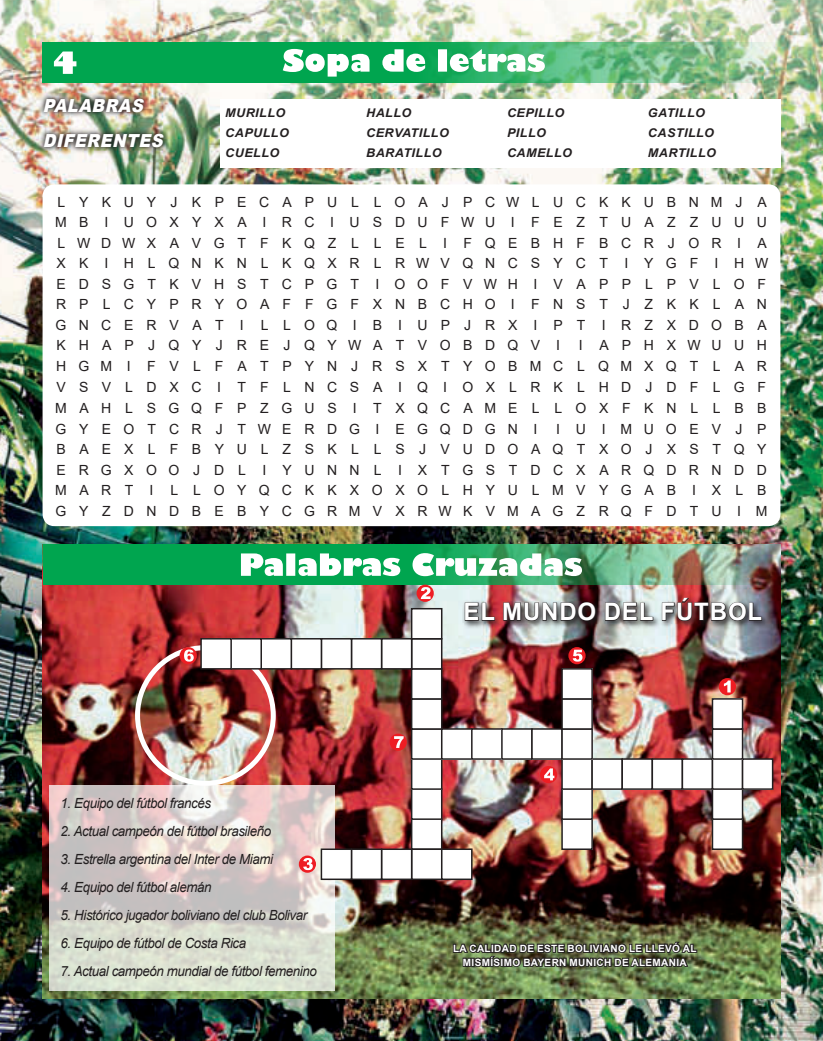
<style>
.page{position:relative;width:823px;height:1041px;background:#fff}
.page>*{position:absolute;margin:0;border:0;box-sizing:border-box;transform-origin:0 0}
.t1{font:700 24px "Arial";letter-spacing:.035em;color:#fff}
.t2{font:italic 900 18px/35px "Arial";letter-spacing:.035em;color:#fff;scale:.9 1}
.t3{font:14px/20.5px "Arial";letter-spacing:.925em;color:#231f20;text-align:justify}
.t4{font:italic 14px "Arial";letter-spacing:-.03em;color:#231f20;scale:.95 1}
.t5{font:italic 700 12px/20px "Arial";letter-spacing:.035em;color:#231f20;scale:1.05 1}
.t6{font:700 10px/14px "Arial";letter-spacing:.035em;color:#fff;text-align:center}
</style>
<div class="page">
<img style="left:0;top:0;width:822px;height:1040px">
<img style="left:43px;top:584px;width:737px;height:414px">
<img style="left:43px;top:43px;width:736px;height:40px">
<svg style="left:54px;top:51px;width:22px;height:23px"></svg>
<img style="left:43px;top:544px;width:737px;height:40px">
<svg style="left:241px;top:553px;width:340px;height:23px"></svg>
<svg style="left:282px;top:49px;width:262px;height:28px"></svg>
<img style="left:38px;top:93px;width:131px;height:61px">
<div style="left:220px;top:99px;width:560px;height:68px;background:#fff"></div>
<div style="left:43px;top:184px;width:737px;height:342px;background:#fff;border-radius:12px"></div>
<img style="left:462px;top:595px;width:307px;height:34px">
<svg style="left:464px;top:602px;width:31px;height:19px"></svg>
<svg style="left:502px;top:598px;width:94px;height:23px;background:#605455"></svg>
<svg style="left:604px;top:602px;width:49px;height:19px"></svg>
<svg style="left:661px;top:597px;width:101px;height:24px;background:#6c5c5f"></svg>
<svg style="left:49px;top:785px;width:286px;height:205px;background:#d9d3cc"></svg>
<svg style="left:451px;top:940px;width:246px;height:31px;background:#484f36"></svg>
<div style="left:135px;top:645px;width:140px;height:140px;border:5px solid #fff;border-radius:50%"></div>
<svg style="left:718px;top:678px;width:17px;height:17px"></svg>
<svg style="left:723px;top:680px;width:7px;height:12px"></svg>
<svg style="left:416px;top:584px;width:17px;height:17px"></svg>
<svg style="left:420px;top:587px;width:10px;height:12px"></svg>
<svg style="left:298px;top:855px;width:18px;height:17px"></svg>
<svg style="left:303px;top:857px;width:9px;height:13px"></svg>
<svg style="left:539px;top:766px;width:18px;height:17px"></svg>
<svg style="left:543px;top:768px;width:11px;height:12px"></svg>
<svg style="left:389px;top:733px;width:17px;height:17px"></svg>
<svg style="left:394px;top:736px;width:9px;height:11px"></svg>
<svg style="left:179px;top:647px;width:18px;height:17px"></svg>
<svg style="left:184px;top:649px;width:10px;height:12px"></svg>
<svg style="left:568px;top:647px;width:17px;height:17px"></svg>
<svg style="left:572px;top:649px;width:10px;height:12px"></svg>
<div style="left:411px;top:819px;width:30px;height:30px;background:#fff"></div>
<div style="left:410px;top:818px;width:32px;height:31px;border:2px solid #231f20"></div>
<div style="left:561px;top:819px;width:30px;height:30px;background:#fff"></div>
<div style="left:561px;top:818px;width:31px;height:31px;border:2px solid #231f20"></div>
<div style="left:712px;top:819px;width:30px;height:30px;background:#fff"></div>
<div style="left:711px;top:818px;width:31px;height:31px;border:2px solid #231f20"></div>
<div style="left:411px;top:849px;width:30px;height:30px;background:#fff"></div>
<div style="left:410px;top:848px;width:32px;height:31px;border:2px solid #231f20"></div>
<div style="left:411px;top:789px;width:30px;height:30px;background:#fff"></div>
<div style="left:410px;top:788px;width:32px;height:31px;border:2px solid #231f20"></div>
<div style="left:561px;top:789px;width:30px;height:30px;background:#fff"></div>
<div style="left:561px;top:788px;width:31px;height:31px;border:2px solid #231f20"></div>
<div style="left:712px;top:789px;width:30px;height:30px;background:#fff"></div>
<div style="left:711px;top:788px;width:31px;height:31px;border:2px solid #231f20"></div>
<div style="left:411px;top:759px;width:30px;height:30px;background:#fff"></div>
<div style="left:410px;top:758px;width:32px;height:31px;border:2px solid #231f20"></div>
<div style="left:561px;top:759px;width:30px;height:30px;background:#fff"></div>
<div style="left:561px;top:758px;width:31px;height:31px;border:2px solid #231f20"></div>
<div style="left:591px;top:759px;width:31px;height:30px;background:#fff"></div>
<div style="left:591px;top:758px;width:31px;height:31px;border:2px solid #231f20"></div>
<div style="left:622px;top:759px;width:30px;height:30px;background:#fff"></div>
<div style="left:621px;top:758px;width:31px;height:31px;border:2px solid #231f20"></div>
<div style="left:652px;top:759px;width:30px;height:30px;background:#fff"></div>
<div style="left:651px;top:758px;width:31px;height:31px;border:2px solid #231f20"></div>
<div style="left:682px;top:759px;width:30px;height:30px;background:#fff"></div>
<div style="left:681px;top:758px;width:31px;height:31px;border:2px solid #231f20"></div>
<div style="left:712px;top:759px;width:30px;height:30px;background:#fff"></div>
<div style="left:711px;top:758px;width:31px;height:31px;border:2px solid #231f20"></div>
<div style="left:742px;top:759px;width:30px;height:30px;background:#fff"></div>
<div style="left:741px;top:758px;width:31px;height:31px;border:2px solid #231f20"></div>
<div style="left:411px;top:729px;width:30px;height:30px;background:#fff"></div>
<div style="left:410px;top:728px;width:32px;height:31px;border:2px solid #231f20"></div>
<div style="left:441px;top:729px;width:30px;height:30px;background:#fff"></div>
<div style="left:440px;top:728px;width:32px;height:31px;border:2px solid #231f20"></div>
<div style="left:441px;top:849px;width:30px;height:30px;background:#fff"></div>
<div style="left:440px;top:848px;width:32px;height:31px;border:2px solid #231f20"></div>
<div style="left:471px;top:729px;width:30px;height:30px;background:#fff"></div>
<div style="left:471px;top:728px;width:31px;height:31px;border:2px solid #231f20"></div>
<div style="left:501px;top:729px;width:30px;height:30px;background:#fff"></div>
<div style="left:501px;top:728px;width:31px;height:31px;border:2px solid #231f20"></div>
<div style="left:531px;top:729px;width:30px;height:30px;background:#fff"></div>
<div style="left:531px;top:728px;width:31px;height:31px;border:2px solid #231f20"></div>
<div style="left:561px;top:729px;width:30px;height:30px;background:#fff"></div>
<div style="left:561px;top:728px;width:31px;height:31px;border:2px solid #231f20"></div>
<div style="left:712px;top:729px;width:30px;height:30px;background:#fff"></div>
<div style="left:711px;top:728px;width:31px;height:31px;border:2px solid #231f20"></div>
<div style="left:411px;top:698px;width:30px;height:30px;background:#fff"></div>
<div style="left:410px;top:698px;width:32px;height:31px;border:2px solid #231f20"></div>
<div style="left:561px;top:698px;width:30px;height:30px;background:#fff"></div>
<div style="left:561px;top:698px;width:31px;height:31px;border:2px solid #231f20"></div>
<div style="left:712px;top:698px;width:30px;height:30px;background:#fff"></div>
<div style="left:711px;top:698px;width:31px;height:31px;border:2px solid #231f20"></div>
<div style="left:411px;top:668px;width:30px;height:30px;background:#fff"></div>
<div style="left:410px;top:668px;width:32px;height:31px;border:2px solid #231f20"></div>
<div style="left:561px;top:668px;width:30px;height:30px;background:#fff"></div>
<div style="left:561px;top:668px;width:31px;height:31px;border:2px solid #231f20"></div>
<div style="left:411px;top:638px;width:30px;height:30px;background:#fff"></div>
<div style="left:410px;top:638px;width:32px;height:31px;border:2px solid #231f20"></div>
<div style="left:381px;top:638px;width:30px;height:30px;background:#fff"></div>
<div style="left:380px;top:638px;width:32px;height:31px;border:2px solid #231f20"></div>
<div style="left:381px;top:849px;width:30px;height:30px;background:#fff"></div>
<div style="left:380px;top:848px;width:32px;height:31px;border:2px solid #231f20"></div>
<div style="left:351px;top:638px;width:30px;height:30px;background:#fff"></div>
<div style="left:350px;top:638px;width:32px;height:31px;border:2px solid #231f20"></div>
<div style="left:351px;top:849px;width:30px;height:30px;background:#fff"></div>
<div style="left:350px;top:848px;width:32px;height:31px;border:2px solid #231f20"></div>
<div style="left:321px;top:638px;width:30px;height:30px;background:#fff"></div>
<div style="left:320px;top:638px;width:32px;height:31px;border:2px solid #231f20"></div>
<div style="left:321px;top:849px;width:30px;height:30px;background:#fff"></div>
<div style="left:320px;top:848px;width:32px;height:31px;border:2px solid #231f20"></div>
<div style="left:291px;top:638px;width:30px;height:30px;background:#fff"></div>
<div style="left:290px;top:638px;width:32px;height:31px;border:2px solid #231f20"></div>
<div style="left:261px;top:638px;width:30px;height:30px;background:#fff"></div>
<div style="left:260px;top:638px;width:32px;height:31px;border:2px solid #231f20"></div>
<div style="left:231px;top:638px;width:30px;height:30px;background:#fff"></div>
<div style="left:230px;top:638px;width:32px;height:31px;border:2px solid #231f20"></div>
<div style="left:201px;top:638px;width:30px;height:30px;background:#fff"></div>
<div style="left:200px;top:638px;width:32px;height:31px;border:2px solid #231f20"></div>
<div style="left:411px;top:608px;width:30px;height:30px;background:#fff"></div>
<div style="left:410px;top:608px;width:32px;height:31px;border:2px solid #231f20"></div>
<p class="t2" style="left:43px;top:88px;width:137px">PALABRAS<br>DIFERENTES</p>
<p class="t5" style="left:225px;top:102px;width:62px">MURILLO<br>CAPULLO<br>CUELLO</p>
<p class="t5" style="left:366px;top:102px;width:80px">HALLO<br>CERVATILLO<br>BARATILLO</p>
<p class="t5" style="left:506px;top:102px;width:63px">CEPILLO<br>PILLO<br>CAMELLO</p>
<p class="t5" style="left:647px;top:102px;width:66px">GATILLO<br>CASTILLO<br>MARTILLO</p>
<p class="t3" style="left:55px;top:193px;width:714px;text-align:left">LYKUYJKPECAPUL LOAJPCWLUCKKUBNMJ A MB I UOXYXA I RC I USDUFWU I FEZTUAZZUUU LWDWXAVGTFKQZL LEL I FQEBHFBCRJOR I A XK I HLQNKNLKQXRLRWVQNCSYCT I YGF I HW EDSGTKVHSTCPGT I OOFVWH I VAPPLPVLOF RPLCYPRYOAFFGFXNBCHO I FNSTJ ZKKLAN GNCERVAT I LLOQ I B I UPJRX I PT I RZXDOBA KHAPJQYJREJQYWATVOBDQV I</p>
<p class="t3" style="left:55px;top:336px;width:712px;line-height:20.8px;text-indent:523px">I APHXWUUH HGM I FVLFATPYNJRSXTYOBMCLQMXQTLAR VSVLDXC I TFLNCSA I Q I OXLRKLHDJDFLGF MAHLSGQFPZGUS I TXQCAMEL LOXFKNL LBB GYEOTCR J TWERDG I EGQDGN I</p>
<p class="t3" style="left:55px;top:419px;width:713px;text-indent:500px">IUIMUOEVJP BAEXLFBYULZSKLLSJVUDOAQTXOJXSTQY ERGXOOJDL I YUNNL I XTGSTDCXARQDRNDD MART I L LOYQCKKXOXOLHYULMVYGAB I XLB GYZDNDBEBYCGRMVXRWKVMAGZRQFDTU I M</p>
<p class="t4" style="left:61px;top:797px;width:160px">1. Equipo del fútbol francés</p>
<p class="t4" style="left:61px;top:825px;width:223px">2. Actual campeón del fútbol brasileño</p>
<p class="t4" style="left:61px;top:853px;width:225px">3. Estrella argentina del Inter de Miami</p>
<p class="t4" style="left:61px;top:881px;width:160px">4. Equipo del fútbol alemán</p>
<p class="t4" style="left:61px;top:909px;width:261px">5. Histórico jugador boliviano del club Bolivar</p>
<p class="t4" style="left:61px;top:937px;width:197px">6. Equipo de fútbol de Costa Rica</p>
<p class="t4" style="left:61px;top:965px;width:271px">7. Actual campeón mundial de fútbol femenino</p>
<h1 class="t1" style="left:463px;top:602px;width:300px">EL MUNDO DEL FÚTBOL</h1>
<p class="t6" style="left:453px;top:942px;width:245px">LA CALIDAD DE ESTE BOLIVIANO LE LLEVÓ AL<br>MISMÍSIMO BAYERN MUNICH DE ALEMANIA</p>
</div>
